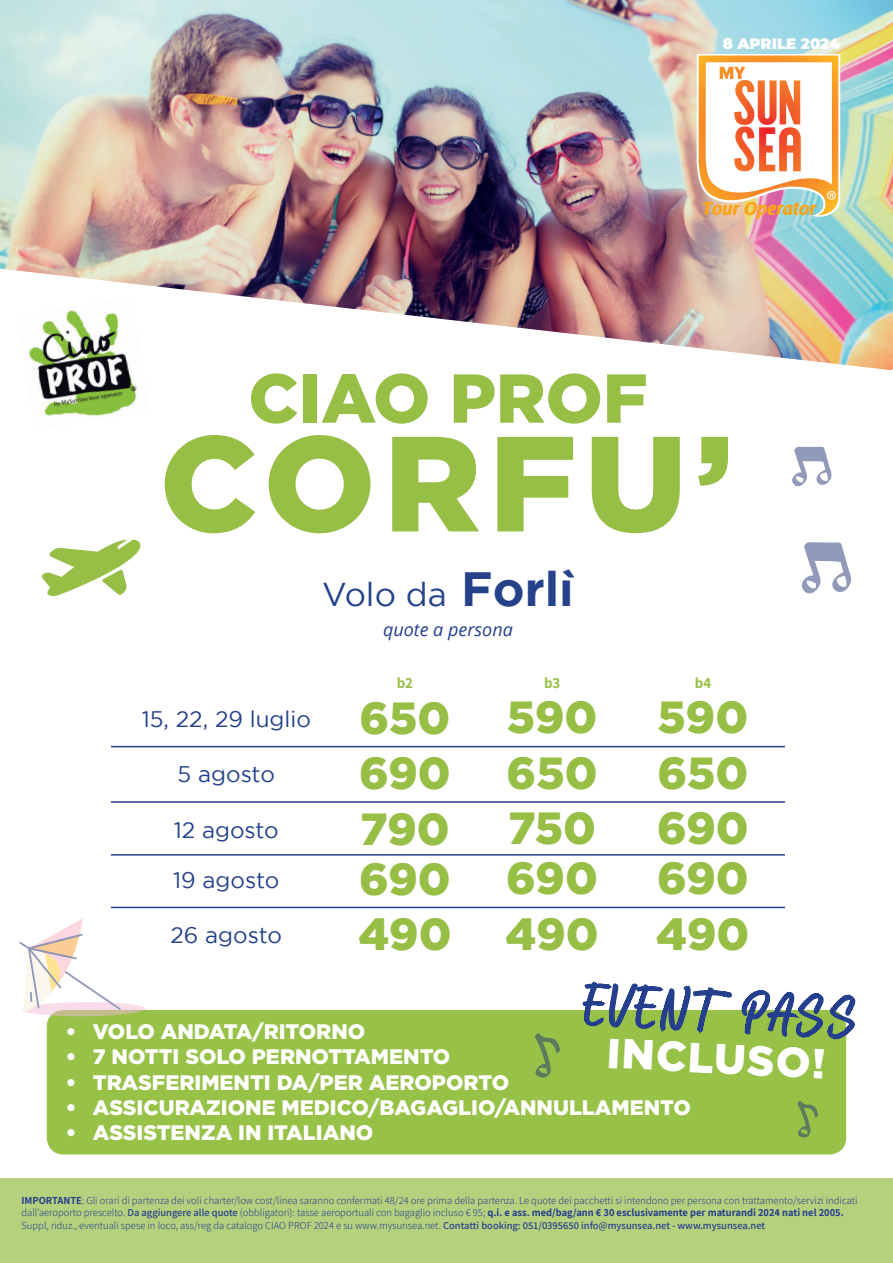
<style>
.page{position:relative;width:893px;height:1263px;background:#fff}
.page>*{position:absolute;margin:0;border:0;box-sizing:border-box;transform-origin:0 0}
.t1{font:900 135px "Gotham";letter-spacing:.06em;color:#97be45}
.t2{font:900 69px "Gotham";color:#97be45}
.t3{font:900 45px/55.7px "Gotham";color:#97be45}
.t4{font:900 42px "Gotham";color:#fff}
.t5{font:33px "Gotham";color:#24418a}
.t6{font:22.5px "Gotham";color:#24418a}
.t7{font:900 21px "Gotham";color:#fff}
.t8{font:italic 18px "Open Sans";color:#253f8e}
.t9{font:900 15px "Montserrat";color:#fff}
.t10{font:700 15px "Assistant";color:#97c147}
.t11{font:300 10.5px/12.6px "Assistant";color:#253f8e}
.s1{font-weight:700;font-size:48px}
.s2{font-weight:700}
.s3{font-weight:600}
</style>
<div class="page">
<img style="left:0;top:0;width:893px;height:370px">
<div style="left:0;top:1178px;width:893px;height:85px;background:#b6d17d"></div>
<svg style="left:42px;top:540px;width:99px;height:56px"></svg>
<div style="left:47px;top:1010px;width:799px;height:144px;background:#97c147;border-radius:17px"></div>
<svg style="left:697px;top:54px;width:144px;height:166px"></svg>
<img style="left:16px;top:297px;width:134px;height:119px">
<svg style="left:19px;top:918px;width:126px;height:98px"></svg>
<svg style="left:792px;top:446px;width:40px;height:41px"></svg>
<svg style="left:802px;top:542px;width:49px;height:52px"></svg>
<svg style="left:534px;top:906px;width:322px;height:240px"></svg>
<hr style="left:111px;top:746px;width:674px;height:1px;background:#253f8e">
<hr style="left:111px;top:801px;width:674px;height:2px;background:#253f8e">
<hr style="left:111px;top:854px;width:674px;height:1px;background:#253f8e">
<hr style="left:111px;top:907px;width:674px;height:1px;background:#253f8e">
<h3 class="t9" style="left:723px;top:32px;width:119px">8 APRILE 2024</h3>
<h2 class="t2" style="left:248px;top:358px;width:401px">CIAO PROF</h2>
<h1 class="t1" style="left:160px;top:406px;width:575px">CORFU’</h1>
<h3 class="t5" style="left:322px;top:576px;width:253px">Volo da <span class="s1">Forlì</span></h3>
<h3 class="t8" style="left:383px;top:617px;width:131px">quote a persona</h3>
<h3 class="t6" style="left:142px;top:706px;width:171px">15, 22, 29 luglio</h3>
<h3 class="t6" style="left:178px;top:762px;width:99px">5 agosto</h3>
<h3 class="t6" style="left:174px;top:817px;width:107px">12 agosto</h3>
<h3 class="t6" style="left:173px;top:867px;width:108px">19 agosto</h3>
<h3 class="t6" style="left:170px;top:923px;width:113px">26 agosto</h3>
<h3 class="t10" style="left:397px;top:672px;width:18px">b2</h3>
<h3 class="t10" style="left:544px;top:672px;width:18px">b3</h3>
<h3 class="t10" style="left:695px;top:672px;width:18px">b4</h3>
<h3 class="t3" style="left:359px;top:689px;width:93px">650<br>690</h3>
<h3 class="t3" style="left:657px;top:688px;width:92px">590<br>650</h3>
<h3 class="t3" style="left:507px;top:688px;width:92px">590<br>650</h3>
<h3 class="t3" style="left:360px;top:800px;width:91px">790</h3>
<h3 class="t3" style="left:508px;top:799px;width:89px">750</h3>
<h3 class="t3" style="left:657px;top:799px;width:93px">690</h3>
<h3 class="t3" style="left:359px;top:850px;width:93px">690</h3>
<h3 class="t3" style="left:506px;top:849px;width:93px">690</h3>
<h3 class="t3" style="left:657px;top:849px;width:93px">690</h3>
<h3 class="t3" style="left:358px;top:905px;width:95px">490</h3>
<h3 class="t3" style="left:505px;top:905px;width:95px">490</h3>
<h3 class="t3" style="left:656px;top:905px;width:95px">490</h3>
<h3 class="t7" style="left:66px;top:1019px;width:301px">• VOLO ANDATA/RITORNO</h3>
<h3 class="t7" style="left:66px;top:1045px;width:386px">• 7 NOTTI SOLO PERNOTTAMENTO</h3>
<h3 class="t7" style="left:66px;top:1070px;width:445px">• TRASFERIMENTI DA/PER AEROPORTO</h3>
<h3 class="t7" style="left:66px;top:1095px;width:627px">• ASSICURAZIONE MEDICO/BAGAGLIO/ANNULLAMENTO</h3>
<h3 class="t7" style="left:66px;top:1120px;width:309px">• ASSISTENZA IN ITALIANO</h3>
<h3 class="t4" style="left:608px;top:1028px;width:220px;rotate:3deg">INCLUSO!</h3>
<p class="t11" style="left:21px;top:1193px;width:837px"><span class="s2">IMPORTANTE</span>: Gli orari di partenza dei voli charter/low cost/linea saranno confermati 48/24 ore prima della partenza. Le quote dei pacchetti si intendono per persona con trattamento/servizi indicati dall’aeroporto prescelto. <span class="s3">Da aggiungere alle quote</span> (obbligatori): tasse aeroportuali con bagaglio incluso € 95; <span class="s2">q.i. e ass. med/bag/ann € 30 esclusivamente per maturandi 2024 nati nel 2005.<br></span>Suppl, riduz., eventuali spese in loco, ass/reg da catalogo CIAO PROF 2024 e su www.mysunsea.net. <span class="s3">Contatti booking: 051/0395650 info@mysunsea.net - www.mysunsea.net</span></p>
</div>
